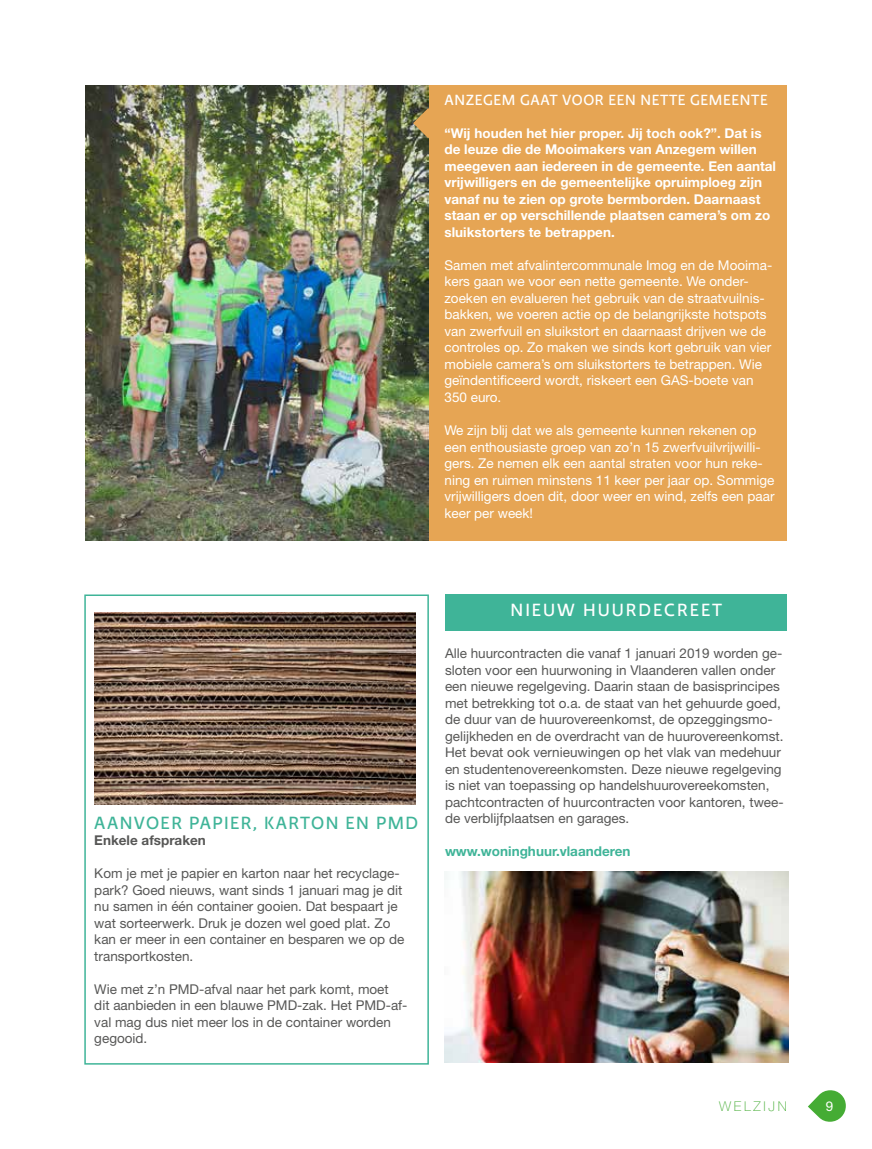
<style>
.page{position:relative;width:872px;height:1149px;background:#fff}
.page>*{position:absolute;margin:0;border:0;box-sizing:border-box;transform-origin:0 0}
.t1{font:500 18px "Relato Sans OT";letter-spacing:.08em;color:#3fb498}
.t2{font:500 18px "Relato Sans OT";letter-spacing:.11em;color:#fff}
.t3{font:500 15px "Relato Sans OT";letter-spacing:.04em;color:#fff}
.t4{font:13.5px/16.5px "Helvetica Neue LT Std";color:#575756}
.t5{font:13.5px/16.5px "Helvetica Neue LT Std";color:#fff}
.t6{font:700 13.5px/16.5px "Helvetica Neue LT Std";color:#fff}
.t7{font:700 13.5px "Helvetica Neue LT Std";color:#3fb498}
.t8{font:700 13.5px "Helvetica Neue LT Std";color:#575756}
.t9{font:100 13.5px "Helvetica Neue LT Std";letter-spacing:.2em;color:#45ac34}
</style>
<div class="page">
<svg style="left:808px;top:1090px;width:38px;height:31px"></svg>
<div style="left:419px;top:85px;width:368px;height:455px;background:#e6a554"></div>
<img style="left:85px;top:85px;width:343px;height:455px">
<div style="left:84px;top:594px;width:345px;height:470px;border:2px solid #3fb498"></div>
<img style="left:94px;top:612px;width:321px;height:192px">
<div style="left:445px;top:594px;width:342px;height:36px;background:#3fb498"></div>
<img style="left:444px;top:871px;width:344px;height:191px">
<svg style="left:413px;top:108px;width:16px;height:30px"></svg>
<p class="t3" style="left:444px;top:91px;width:325px">ANZEGEM GAAT VOOR EEN NETTE GEMEENTE</p>
<p class="t6" style="left:444px;top:124px;width:333px">“Wij houden het hier proper. Jij toch ook?”. Dat is de leuze die de Mooimakers van Anzegem willen meegeven aan iedereen in de gemeente. Een aantal vrijwilligers en de gemeentelijke opruimploeg zijn vanaf nu te zien op grote bermborden. Daarnaast staan er op verschillende plaatsen camera’s om zo sluikstorters te betrappen.</p>
<p class="t5" style="left:444px;top:256px;width:329px">Samen met afvalintercommunale Imog en de Mooima&shy;kers gaan we voor een nette gemeente. We onder&shy;zoeken en evalueren het gebruik van de straatvuilnis&shy;bakken, we voeren actie op de belangrijkste hotspots van zwerfvuil en sluikstort en daarnaast drijven we de controles op. Zo maken we sinds kort gebruik van vier mobiele camera’s om sluikstorters te betrappen. Wie geïndentificeerd wordt, riskeert een GAS-boete van 350 euro.</p>
<p class="t5" style="left:444px;top:421px;width:331px">We zijn blij dat we als gemeente kunnen rekenen op een enthousiaste groep van zo’n 15 zwerfvuilvrijwilli&shy;gers. Ze nemen elk een aantal straten voor hun reke&shy;ning en ruimen minstens 11 keer per jaar op. Sommige vrijwilligers doen dit, door weer en wind, zelfs een paar keer per week!</p>
<h1 class="t1" style="left:94px;top:811px;width:325px">AANVOER PAPIER, KARTON EN PMD</h1>
<p class="t8" style="left:94px;top:831px;width:113px">Enkele afspraken</p>
<p class="t4" style="left:94px;top:864px;width:311px">Kom je met je papier en karton naar het recyclage&shy;park? Goed nieuws, want sinds 1 januari mag je dit nu samen in één container gooien. Dat bespaart je wat sorteerwerk. Druk je dozen wel goed plat. Zo kan er meer in een container en besparen we op de transportkosten.</p>
<p class="t4" style="left:94px;top:980px;width:315px">Wie met z’n PMD-afval naar het park komt, moet<br>dit aanbieden in een blauwe PMD-zak. Het PMD-af&shy;val mag dus niet meer los in de container worden gegooid.</p>
<h1 class="t2" style="left:510px;top:599px;width:213px">NIEUW HUURDECREET</h1>
<p class="t4" style="left:445px;top:644px;width:340px">Alle huurcontracten die vanaf 1 januari 2019 worden ge&shy;sloten voor een huurwoning in Vlaanderen vallen onder een nieuwe regelgeving. Daarin staan de basisprincipes met betrekking tot o.a. de staat van het gehuurde goed, de duur van de huurovereenkomst, de opzeggingsmo&shy;gelijkheden en de overdracht van de huurovereenkomst.<br>Het bevat ook vernieuwingen op het vlak van medehuur en studentenovereenkomsten. Deze nieuwe regelgeving is niet van toepassing op handelshuurovereekomsten, pachtcontracten of huurcontracten voor kantoren, twee&shy;de verblijfplaatsen en garages.</p>
<p class="t7" style="left:445px;top:842px;width:187px">www.woninghuur.vlaanderen</p>
<p class="t9" style="left:719px;top:1098px;width:69px">WELZIJN</p>
<p class="t5" style="left:825px;top:1097px;width:9px">9</p>
</div>
